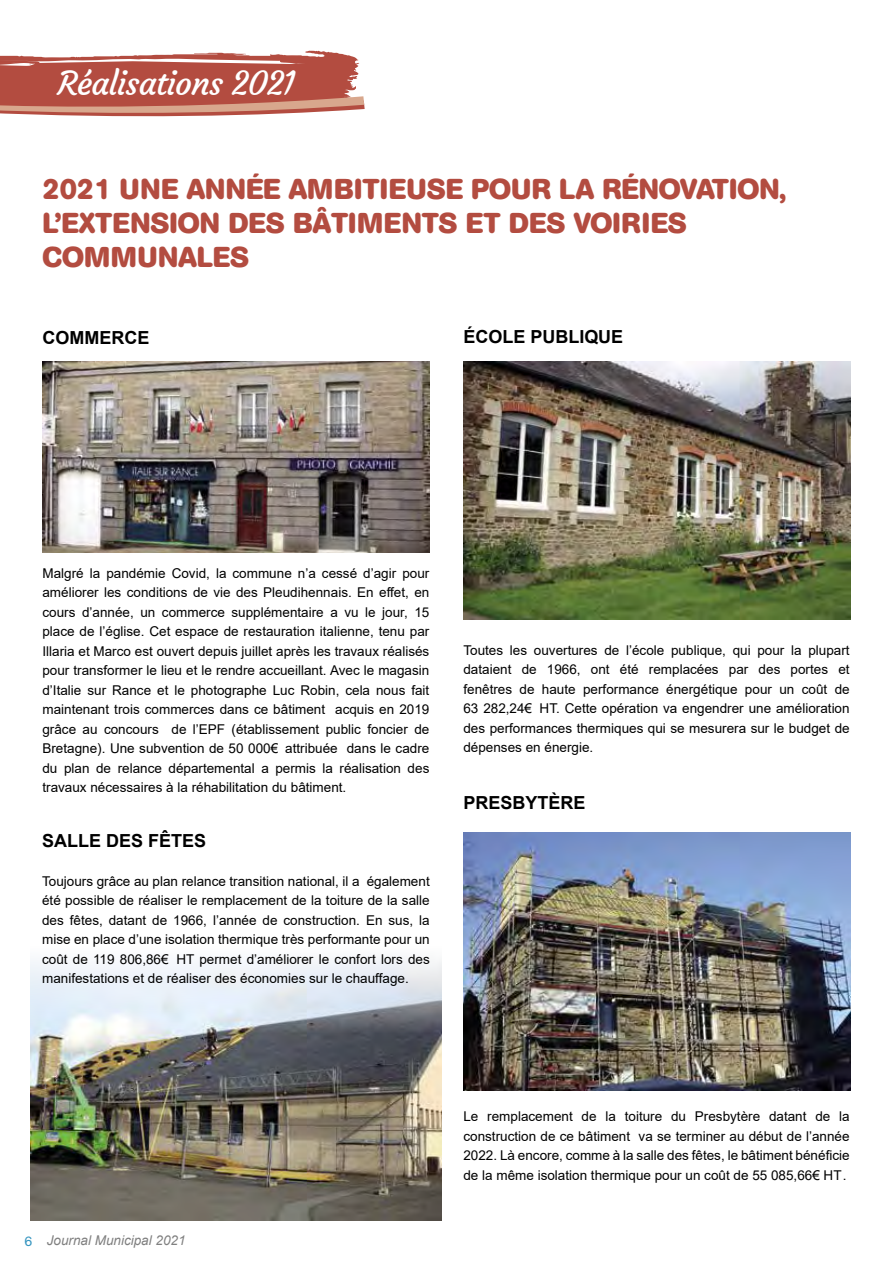
<style>
.page{position:relative;width:893px;height:1263px;background:#fff}
.page>*{position:absolute;margin:0;border:0;box-sizing:border-box;transform-origin:0 0}
.t1{font:33px "Courgette";letter-spacing:-.03em;color:#fff}
.t2{font:700 28.5px/34.2px "AG Book Rounded";color:#b34c40}
.t3{font:700 18px "Arial";color:#000}
.t4{font:13.5px/19.5px "Arial";color:#000;text-align:justify}
.t5{font:italic 13.5px "Arial";color:#808080}
.s1{font-family:"AG Book Rounded";font-style:normal;color:#3896c0}
</style>
<div class="page">
<svg style="left:0;top:50px;width:365px;height:67px;background:#c37367"></svg>
<img style="left:42px;top:361px;width:387px;height:191px">
<img style="left:463px;top:361px;width:387px;height:258px">
<img style="left:30px;top:958px;width:411px;height:262px">
<img style="left:463px;top:833px;width:387px;height:258px">
<h1 class="t1" style="left:57px;top:63px;width:240px">Réalisations 2021</h1>
<h2 class="t2" style="left:42px;top:173px;width:745px">2021 UNE ANNÉE AMBITIEUSE POUR LA RÉNOVATION,<br>L’EXTENSION DES BÂTIMENTS ET DES VOIRIES<br>COMMUNALES</h2>
<h3 class="t3" style="left:42px;top:325px;width:108px">COMMERCE</h3>
<h3 class="t3" style="left:463px;top:324px;width:161px">ÉCOLE PUBLIQUE</h3>
<p class="t4" style="left:42px;top:563px;width:388px">Malgré la pandémie Covid, la commune n’a cessé d’agir pour améliorer les conditions de vie des Pleudihennais. En effet, en cours d’année, un commerce supplémentaire a vu le jour, 15 place de l’église. Cet espace de restauration italienne, tenu par Illaria et Marco est ouvert depuis juillet après les travaux réalisés pour transformer le lieu et le rendre accueillant. Avec le magasin d’Italie sur Rance et le photographe Luc Robin, cela nous fait maintenant trois commerces dans ce bâtiment acquis en 2019 grâce au concours de l’EPF (établissement public foncier de Bretagne). Une subvention de 50 000€ attribuée dans le cadre du plan de relance départemental a permis la réalisation des travaux nécessaires à la réhabilitation du bâtiment.</p>
<h3 class="t3" style="left:42px;top:828px;width:166px">SALLE DES FÊTES</h3>
<p class="t4" style="left:42px;top:871px;width:389px">Toujours grâce au plan relance transition national, il a également été possible de réaliser le remplacement de la toiture de la salle des fêtes, datant de 1966, l’année de construction. En sus, la mise en place d’une isolation thermique très performante pour un coût de 119 806,86€ HT permet d’améliorer le confort lors des manifestations et de réaliser des économies sur le chauffage.</p>
<p class="t4" style="left:463px;top:640px;width:388px">Toutes les ouvertures de l’école publique, qui pour la plupart dataient de 1966, ont été remplacées par des portes et fenêtres de haute performance énergétique pour un coût de 63 282,24€ HT. Cette opération va engendrer une amélioration des performances thermiques qui se mesurera sur le budget de dépenses en énergie.</p>
<h3 class="t3" style="left:463px;top:790px;width:124px">PRESBYTÈRE</h3>
<p class="t5" style="left:25px;top:1232px;width:163px"><span class="s1">6</span> Journal Municipal 2021</p>
<p class="t4" style="left:463px;top:1106px;width:388px">Le remplacement de la toiture du Presbytère datant de la construction de ce bâtiment va se terminer au début de l’année 2022. Là encore, comme à la salle des fêtes, le bâtiment bénéficie de la même isolation thermique pour un coût de 55 085,66€ HT.</p>
</div>
